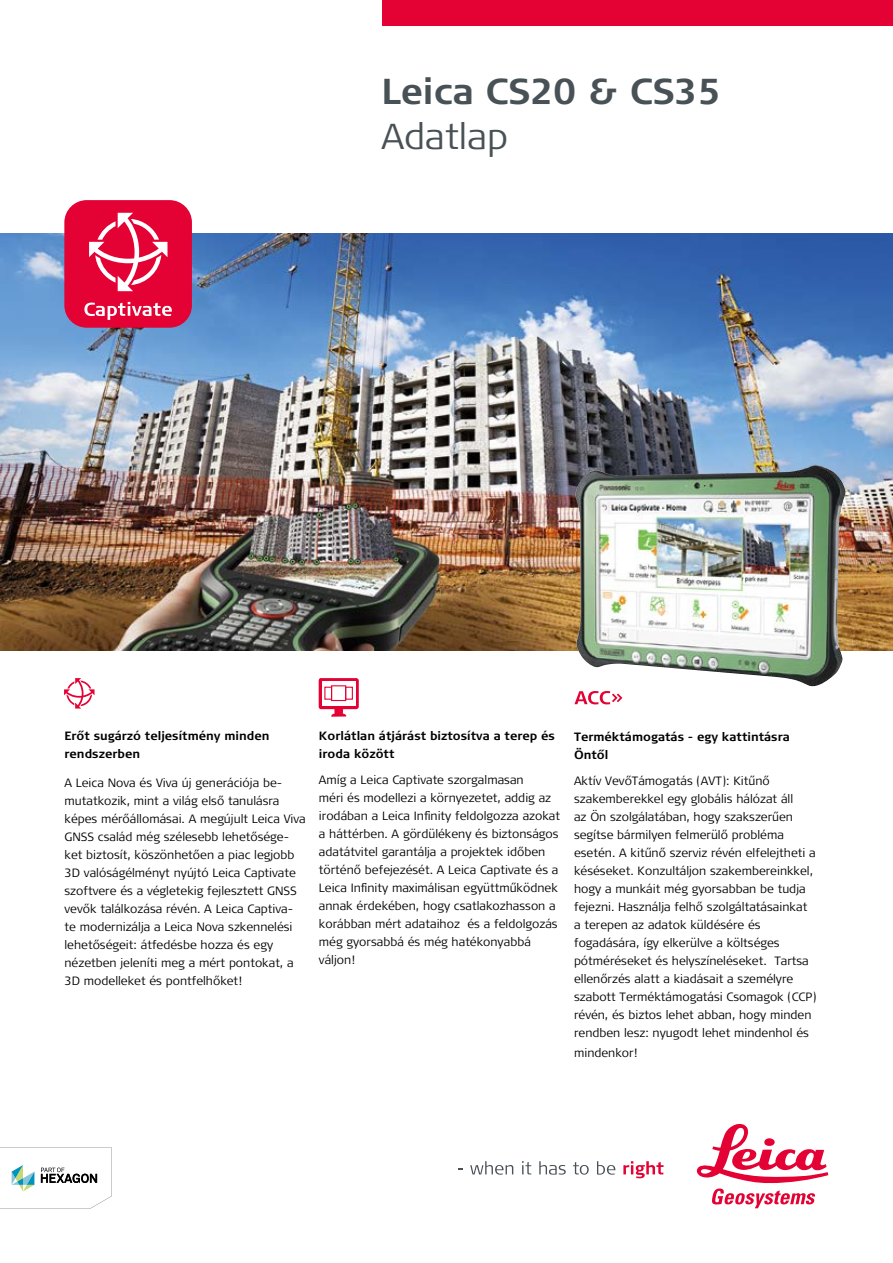
<style>
.page{position:relative;width:893px;height:1263px;background:#fff}
.page>*{position:absolute;margin:0;border:0;box-sizing:border-box;transform-origin:0 0}
.t1{font:700 36px "Signa Pro";color:#485156}
.t2{font:300 36px "Signa Pro";color:#485156}
.t3{font:300 12px/18px "Signa Pro";color:#000}
.t4{font:700 12px/18px "Signa Pro";color:#000}
</style>
<div class="page">
<div style="left:383px;top:0;width:510px;height:26px;background:#e40134"></div>
<img style="left:0;top:234px;width:893px;height:417px">
<div style="left:64px;top:200px;width:128px;height:128px;background:#e40134;border-radius:22px"></div>
<svg style="left:89px;top:213px;width:78px;height:78px"></svg>
<svg style="left:84px;top:302px;width:88px;height:18px"></svg>
<svg style="left:0;top:1147px;width:112px;height:62px"></svg>
<svg style="left:470px;top:1161px;width:43px;height:14px"></svg>
<svg style="left:522px;top:1161px;width:9px;height:13px"></svg>
<svg style="left:539px;top:1161px;width:27px;height:13px"></svg>
<svg style="left:573px;top:1162px;width:16px;height:13px"></svg>
<svg style="left:597px;top:1161px;width:18px;height:14px"></svg>
<svg style="left:623px;top:1161px;width:40px;height:17px"></svg>
<svg style="left:697px;top:1123px;width:131px;height:85px"></svg>
<img style="left:575px;top:465px;width:271px;height:222px">
<svg style="left:64px;top:678px;width:31px;height:30px"></svg>
<svg style="left:319px;top:678px;width:40px;height:39px"></svg>
<div style="left:322px;top:681px;width:33px;height:25px;background:#fff"></div>
<div style="left:331px;top:685px;width:15px;height:16px;border:1px solid #e40134"></div>
<div style="left:324px;top:687px;width:8px;height:13px;border:1px solid #e40134"></div>
<div style="left:345px;top:687px;width:8px;height:13px;border:1px solid #e40134"></div>
<svg style="left:574px;top:691px;width:48px;height:13px"></svg>
<h1 class="t1" style="left:381px;top:66px;width:341px">Leica CS20 &amp; CS35</h1>
<h1 class="t2" style="left:381px;top:111px;width:128px">Adatlap</h1>
<p class="t4" style="left:65px;top:726px;width:207px">Erőt sugárzó teljesítmény minden rendszerben</p>
<p class="t3" style="left:65px;top:773px;width:243px">A Leica Nova és Viva új generációja be&shy;mutatkozik, mint a világ első tanulásra képes mérőállomásai. A megújult Leica Viva GNSS család még szélesebb lehetősége&shy;ket biztosít, köszönhetően a piac legjobb 3D valóságélményt nyújtó Leica Captivate szoftvere és a végletekig fejlesztett GNSS vevők találkozása révén. A Leica Captiva&shy;te modernizálja a Leica Nova szkennelési lehetőségeit: átfedésbe hozza és egy nézetben jeleníti meg a mért pontokat, a 3D modelleket és pontfelhőket!</p>
<p class="t4" style="left:319px;top:726px;width:237px">Korlátlan átjárást biztosítva a terep és iroda között</p>
<p class="t3" style="left:319px;top:771px;width:243px">Amíg a Leica Captivate szorgalmasan<br>méri és modellezi a környezetet, addig az irodában a Leica Infinity feldolgozza azokat a háttérben. A gördülékeny és biztonságos adatátvitel garantálja a projektek időben történő befejezését. A Leica Captivate és a Leica Infinity maximálisan együttműködnek annak érdekében, hogy csatlakozhasson a korábban mért adataihoz és a feldolgozás még gyorsabbá és még hatékonyabbá váljon!</p>
<p class="t4" style="left:574px;top:727px;width:217px">Terméktámogatás - egy kattintásra<br>Öntől</p>
<p class="t3" style="left:574px;top:772px;width:244px">Aktív VevőTámogatás (AVT): Kitűnő szakemberekkel egy globális hálózat áll<br>az Ön szolgálatában, hogy szakszerűen segítse bármilyen felmerülő probléma esetén. A kitűnő szerviz révén elfelejtheti a késéseket. Konzultáljon szakembereinkkel, hogy a munkáit még gyorsabban be tudja fejezni. Használja felhő szolgáltatásainkat a terepen az adatok küldésére és fogadására, így elkerülve a költséges pótméréseket és helyszíneléseket. Tartsa ellenőrzés alatt a kiadásait a személyre szabott Terméktámogatási Csomagok (CCP) révén, és biztos lehet abban, hogy minden rendben lesz: nyugodt lehet mindenhol és</p>
<p class="t3" style="left:574px;top:1043px;width:65px">mindenkor!</p>
</div>
